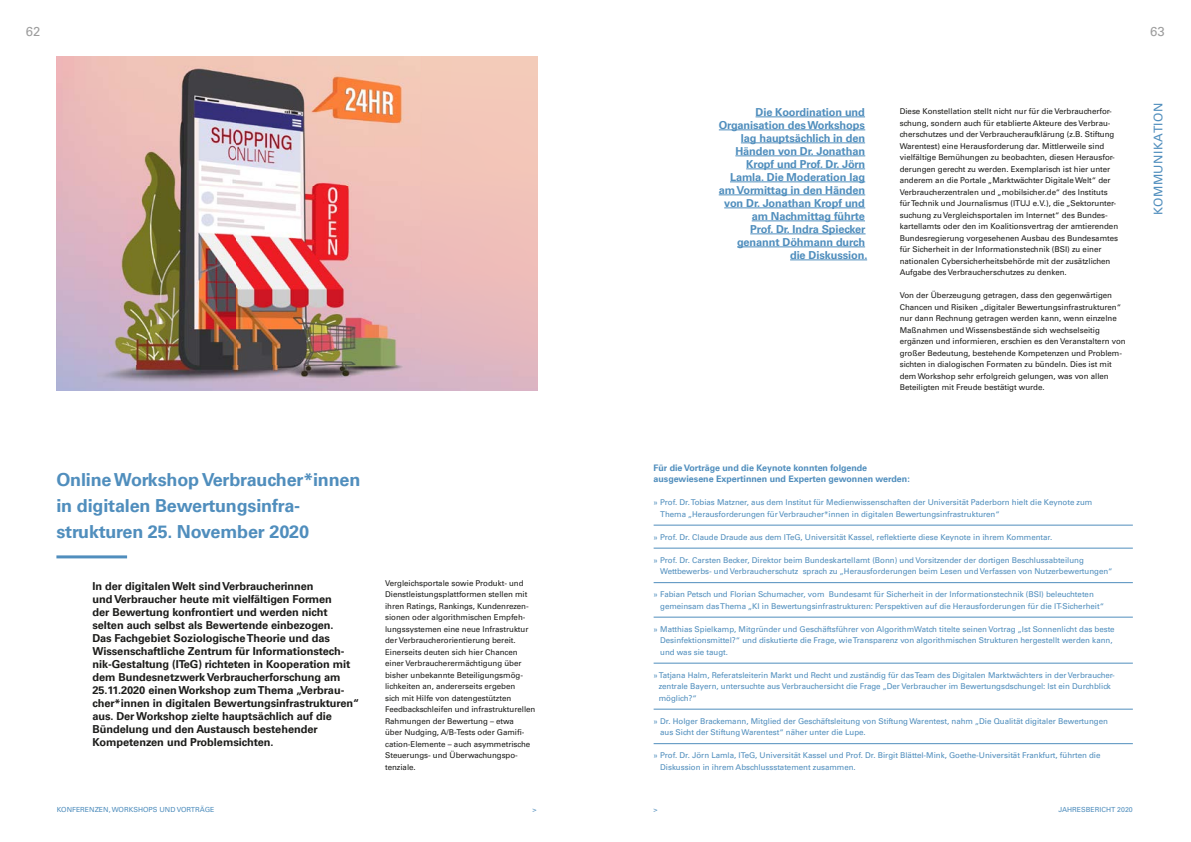
<style>
.page{position:relative;width:1191px;height:842px;background:#fff}
.page>*{position:absolute;margin:0;border:0;box-sizing:border-box;transform-origin:0 0}
.t1{font:700 18px/26px "Univers LT Pro 65";letter-spacing:-.01em;color:#508ebd}
.t2{font:13px "Univers LT Pro 55 Roman";color:#9d9d9d}
.t3{font:12px "Univers LT Pro 55 Roman";letter-spacing:.04em;color:#508ebd}
.t4{font:700 11px/13px "Univers LT Pro 65";letter-spacing:-.005em;color:#1d1d1b}
.t5{font:700 11px/13px "Univers LT Pro 65";letter-spacing:-.01em;color:#508ebd;text-align:right}
.t6{font:700 9px/11.5px "Univers LT Pro 65";color:#508ebd}
.t7{font:8px/11.5px "Univers LT Pro 55 Roman";color:#1d1d1b}
.t8{font:8px/11.5px "Univers LT Pro 55 Roman";color:#508ebd}
.t9{font:7px "Univers LT Pro 55 Roman";color:#508ebd}
</style>
<div class="page">
<hr style="left:653px;top:525px;width:479px;height:1px;background:#508ebd">
<hr style="left:653px;top:548px;width:479px;height:1px;background:#508ebd">
<hr style="left:653px;top:582px;width:479px;height:1px;background:#508ebd">
<hr style="left:653px;top:617px;width:479px;height:1px;background:#508ebd">
<hr style="left:653px;top:663px;width:479px;height:1px;background:#508ebd">
<hr style="left:653px;top:709px;width:479px;height:1px;background:#508ebd">
<hr style="left:653px;top:743px;width:479px;height:1px;background:#508ebd">
<hr style="left:755px;top:117px;width:110px;height:1px;background:#508ebd">
<hr style="left:719px;top:130px;width:146px;height:1px;background:#508ebd">
<hr style="left:741px;top:143px;width:124px;height:1px;background:#508ebd">
<hr style="left:735px;top:156px;width:130px;height:1px;background:#508ebd">
<hr style="left:746px;top:169px;width:119px;height:1px;background:#508ebd">
<hr style="left:730px;top:182px;width:135px;height:1px;background:#508ebd">
<hr style="left:718px;top:195px;width:147px;height:1px;background:#508ebd">
<hr style="left:724px;top:208px;width:141px;height:1px;background:#508ebd">
<hr style="left:751px;top:221px;width:114px;height:1px;background:#508ebd">
<hr style="left:750px;top:234px;width:115px;height:1px;background:#508ebd">
<hr style="left:737px;top:247px;width:128px;height:1px;background:#508ebd">
<hr style="left:790px;top:260px;width:77px;height:1px;background:#508ebd">
<hr style="left:56px;top:555px;width:71px;height:3px;background:#508ebd">
<img style="left:57px;top:57px;width:481px;height:333px">
<h2 class="t2" style="left:26px;top:22px;width:16px">62</h2>
<h2 class="t2" style="left:1150px;top:22px;width:16px">63</h2>
<p class="t5" style="left:718px;top:105px;width:150px">Die Koordination und<br>Organisation des Workshops lag hauptsächlich in den<br>Händen von Dr. Jonathan<br>Kropf und Prof. Dr. Jörn<br>Lamla. Die Moderation lag am Vormittag in den Händen von Dr. Jonathan Kropf und am Nachmittag führte<br>Prof. Dr. Indra Spiecker genannt Döhmann durch<br>die Diskussion.</p>
<p class="t7" style="left:899px;top:105px;width:220px">Diese Konstellation stellt nicht nur für die Verbraucherfor&shy;schung, sondern auch für etablierte Akteure des Verbrau&shy;cherschutzes und der Verbraucheraufklärung (z.B. Stiftung Warentest) eine Herausforderung dar. Mittlerweile sind vielfältige Bemühungen zu beobachten, diesen Herausfor&shy;derungen gerecht zu werden. Exemplarisch ist hier unter anderem an die Portale „Marktwächter Digitale Welt“ der Verbraucherzentralen und „mobilsicher.de“ des Instituts für Technik und Journalismus (ITUJ e.V.), die „Sektorunter&shy;suchung zu Vergleichsportalen im Internet“ des Bundes&shy;kartellamts oder den im Koalitionsvertrag der amtierenden Bundesregierung vorgesehenen Ausbau des Bundesamtes für Sicherheit in der Informationstechnik (BSI) zu einer nationalen Cybersicherheitsbehörde mit der zusätzlichen Aufgabe des Verbraucherschutzes zu denken.</p>
<p class="t7" style="left:899px;top:289px;width:227px">Von der Überzeugung getragen, dass den gegenwärtigen Chancen und Risiken „digitaler Bewertungsinfrastrukturen“ nur dann Rechnung getragen werden kann, wenn einzelne Maßnahmen und Wissensbestände sich wechselseitig ergänzen und informieren, erschien es den Veranstaltern von großer Bedeutung, bestehende Kompetenzen und Problem&shy;sichten in dialogischen Formaten zu bündeln. Dies ist mit dem Workshop sehr erfolgreich gelungen, was von allen Beteiligten mit Freude bestätigt wurde.</p>
<h3 class="t3" style="left:1150px;top:215px;width:114px;rotate:-90deg">KOMMUNIKATION</h3>
<p class="t6" style="left:653px;top:461px;width:258px">Für die Vorträge und die Keynote konnten folgende ausgewiesene Expertinnen und Experten gewonnen werden:</p>
<p class="t8" style="left:660px;top:496px;width:434px;text-indent:-7px">» Prof. Dr. Tobias Matzner, aus dem Institut für Medienwissenschaften der Universität Paderborn hielt die Keynote zum<br>Thema „Herausforderungen für Verbraucher*innen in digitalen Bewertungsinfrastrukturen“</p>
<p class="t8" style="left:653px;top:531px;width:400px">» Prof. Dr. Claude Draude aus dem ITeG, Universität Kassel, reflektierte diese Keynote in ihrem Kommentar.</p>
<p class="t8" style="left:660px;top:554px;width:454px;text-indent:-7px">» Prof. Dr. Carsten Becker, Direktor beim Bundeskartellamt (Bonn) und Vorsitzender der dortigen Beschlussabteilung<br>Wettbewerbs- und Verbraucherschutz sprach zu „Herausforderungen beim Lesen und Verfassen von Nutzerbewertungen“</p>
<p class="t8" style="left:660px;top:588px;width:445px;text-indent:-7px">» Fabian Petsch und Florian Schumacher, vom Bundesamt für Sicherheit in der Informationstechnik (BSI) beleuchteten gemeinsam das Thema „KI in Bewertungsinfrastrukturen: Perspektiven auf die Herausforderungen für die IT-Sicherheit“</p>
<p class="t8" style="left:660px;top:623px;width:456px;text-indent:-7px">» Matthias Spielkamp, Mitgründer und Geschäftsführer von AlgorithmWatch titelte seinen Vortrag „Ist Sonnenlicht das beste<br>Desinfektionsmittel?“ und diskutierte die Frage, wie Transparenz von algorithmischen Strukturen hergestellt werden kann, und was sie taugt.</p>
<p class="t8" style="left:659px;top:669px;width:457px;text-indent:-5px">» Tatjana Halm, Referatsleiterin Markt und Recht und zuständig für das Team des Digitalen Marktwächters in der Verbraucher&shy;zentrale Bayern, untersuchte aus Verbrauchersicht die Frage „Der Verbraucher im Bewertungsdschungel: Ist ein Durchblick möglich?“</p>
<p class="t8" style="left:660px;top:715px;width:449px;text-indent:-7px">» Dr. Holger Brackemann, Mitglied der Geschäftsleitung von Stiftung Warentest, nahm „Die Qualität digitaler Bewertungen aus Sicht der Stiftung Warentest“ näher unter die Lupe.</p>
<p class="t8" style="left:660px;top:749px;width:442px;text-indent:-7px">» Prof. Dr. Jörn Lamla, ITeG, Universität Kassel und Prof. Dr. Birgit Blättel-Mink, Goethe-Universität Frankfurt, führten die<br>Diskussion in ihrem Abschlussstatement zusammen.</p>
<h1 class="t1" style="left:56px;top:466px;width:305px">Online Workshop Verbraucher*innen in digitalen Bewertungsinfra&shy;strukturen 25. November 2020</h1>
<p class="t4" style="left:92px;top:579px;width:268px">In der digitalen Welt sind Verbraucherinnen<br>und Verbraucher heute mit vielfältigen Formen<br>der Bewertung konfrontiert und werden nicht selten auch selbst als Bewertende einbezogen.<br>Das Fachgebiet Soziologische Theorie und das Wissenschaftliche Zentrum für Informationstech&shy;nik-Gestaltung (ITeG) richteten in Kooperation mit dem Bundesnetzwerk Verbraucherforschung am 25.11.2020 einen Workshop zum Thema „Verbrau&shy;cher*innen in digitalen Bewertungsinfrastrukturen“ aus. Der Workshop zielte hauptsächlich auf die Bündelung und den Austausch bestehender Kompetenzen und Problemsichten.</p>
<p class="t7" style="left:385px;top:577px;width:152px">Vergleichsportale sowie Produkt- und Dienstleistungsplattformen stellen mit ihren Ratings, Rankings, Kundenrezen&shy;sionen oder algorithmischen Empfeh&shy;lungssystemen eine neue Infrastruktur der Verbraucherorientierung bereit.<br>Einerseits deuten sich hier Chancen einer Verbraucherermächtigung über bisher unbekannte Beteiligungsmög&shy;lichkeiten an, andererseits ergeben<br>sich mit Hilfe von datengestützten Feedbackschleifen und infrastrukturellen Rahmungen der Bewertung – etwa<br>über Nudging, A/B-Tests oder Gamifi&shy;cation-Elemente – auch asymmetrische Steuerungs- und Überwachungspo&shy;tenziale.</p>
<p class="t9" style="left:57px;top:805px;width:159px">KONFERENZEN, WORKSHOPS UND VORTRÄGE</p>
<p class="t9" style="left:532px;top:805px;width:6px">&gt;</p>
<p class="t9" style="left:653px;top:805px;width:6px">&gt;</p>
<p class="t9" style="left:1058px;top:805px;width:76px">JAHRESBERICHT 2020</p>
</div>
